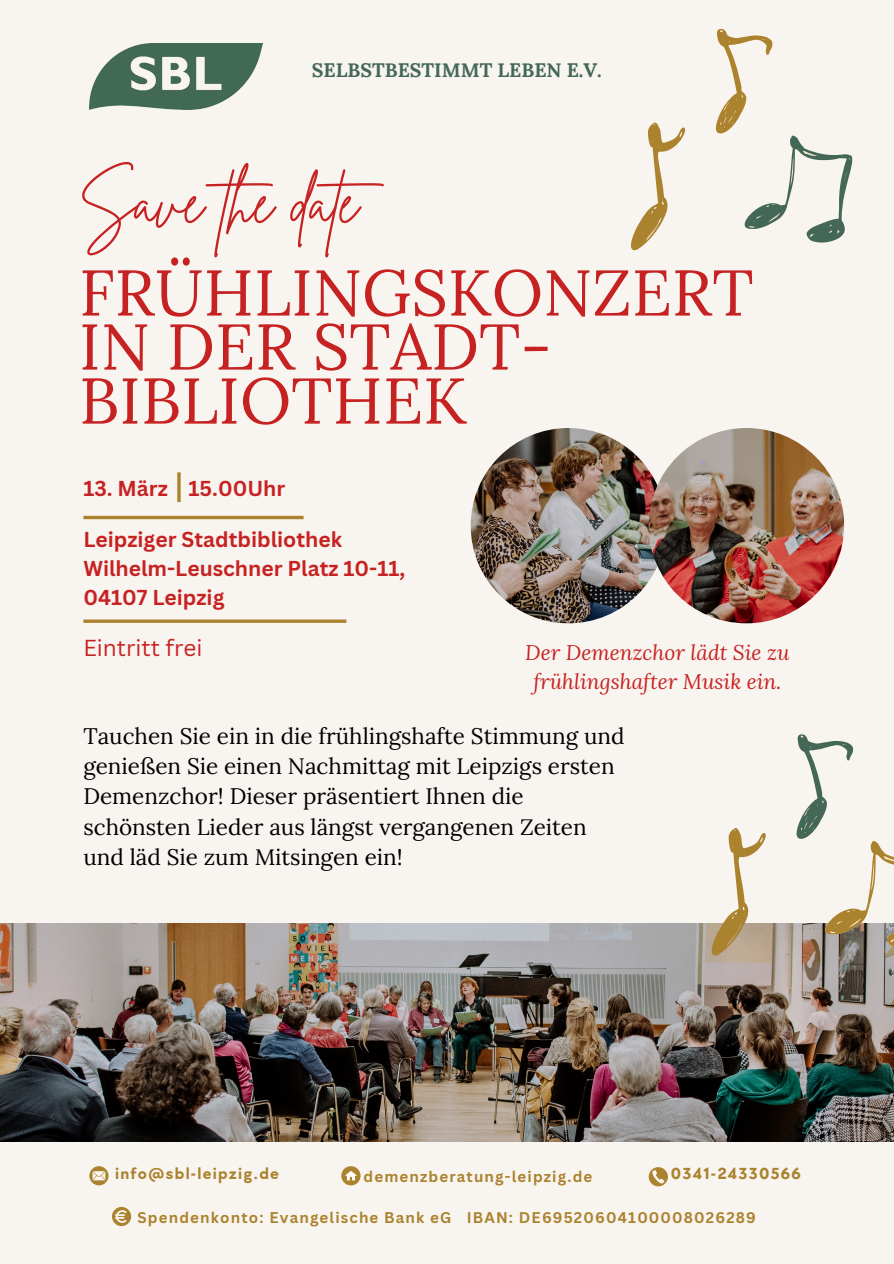
<style>
.page{position:relative;width:894px;height:1264px;background:#fff}
.page>*{position:absolute;margin:0;border:0;box-sizing:border-box;transform-origin:0 0}
.t1{font:64.5px/54px "Lora";color:#c72222}
.t2{font:60px "Brittany Signature";color:#c72222}
.t3{font:22.5px/30.3px "Lora";color:#000}
.t4{font:22.5px "Canva Sans";color:#c72222}
.t5{font:700 21px/29.2px "Canva Sans";color:#c72222}
.t6{font:italic 21px/29.2px "Lora";color:#c72222;text-align:center}
.t7{font:700 19.5px "Lora";color:#446858}
.t8{font:700 16.5px "TT Chocolates";letter-spacing:.075em;color:#ab822d}
.t9{font:700 15px "Canva Sans";letter-spacing:.075em;color:#ab822d}
</style>
<div class="page">
<div style="left:0;top:0;width:893px;height:1263px;background:#f8f4ef"></div>
<svg style="left:83px;top:619px;width:263px;height:4px"></svg>
<svg style="left:177px;top:472px;width:4px;height:30px"></svg>
<svg style="left:631px;top:122px;width:54px;height:128px"></svg>
<svg style="left:715px;top:29px;width:137px;height:214px"></svg>
<img style="left:0;top:923px;width:893px;height:218px">
<svg style="left:711px;top:734px;width:182px;height:221px"></svg>
<img style="left:470px;top:428px;width:196px;height:195px;border-radius:50%">
<img style="left:648px;top:428px;width:195px;height:195px;border-radius:50%">
<hr style="left:83px;top:516px;width:220px;height:3px;background:#ab822d">
<svg style="left:89px;top:1166px;width:19px;height:19px"></svg>
<svg style="left:648px;top:1167px;width:19px;height:19px"></svg>
<svg style="left:341px;top:1166px;width:19px;height:19px"></svg>
<img style="left:89px;top:44px;width:174px;height:66px">
<svg style="left:112px;top:1206px;width:19px;height:19px"></svg>
<p class="t7" style="left:312px;top:57px;width:291px">SELBSTBESTIMMT LEBEN E.V.</p>
<p class="t2" style="left:79px;top:163px;width:322px">Save the date</p>
<h1 class="t1" style="left:79px;top:265px;width:675px">FRÜHLINGSKONZERT<br>IN DER STADT-<br>BIBLIOTHEK</h1>
<p class="t5" style="left:83px;top:473px;width:86px">13. März</p>
<p class="t5" style="left:188px;top:473px;width:98px">15.00Uhr</p>
<h3 class="t5" style="left:83px;top:524px;width:323px">Leipziger Stadtbibliothek<br>Wilhelm-Leuschner Platz 10-11,<br>04107 Leipzig</h3>
<h3 class="t4" style="left:83px;top:631px;width:120px">Eintritt frei</h3>
<p class="t6" style="left:525px;top:637px;width:265px">Der Demenzchor lädt Sie zu frühlingshafter Musik ein.</p>
<h3 class="t3" style="left:83px;top:720px;width:542px">Tauchen Sie ein in die frühlingshafte Stimmung und genießen Sie einen Nachmittag mit Leipzigs ersten Demenzchor! Dieser präsentiert Ihnen die schönsten Lieder aus längst vergangenen Zeiten und läd Sie zum Mitsingen ein!</h3>
<h4 class="t8" style="left:115px;top:1164px;width:165px">info@sbl-leipzig.de</h4>
<h4 class="t8" style="left:670px;top:1164px;width:131px">0341-24330566</h4>
<h4 class="t9" style="left:137px;top:1207px;width:619px">Spendenkonto: Evangelische Bank eG IBAN: DE69520604100008026289</h4>
<h2 class="t9" style="left:363px;top:1166px;width:230px">demenzberatung-leipzig.de</h2>
</div>
